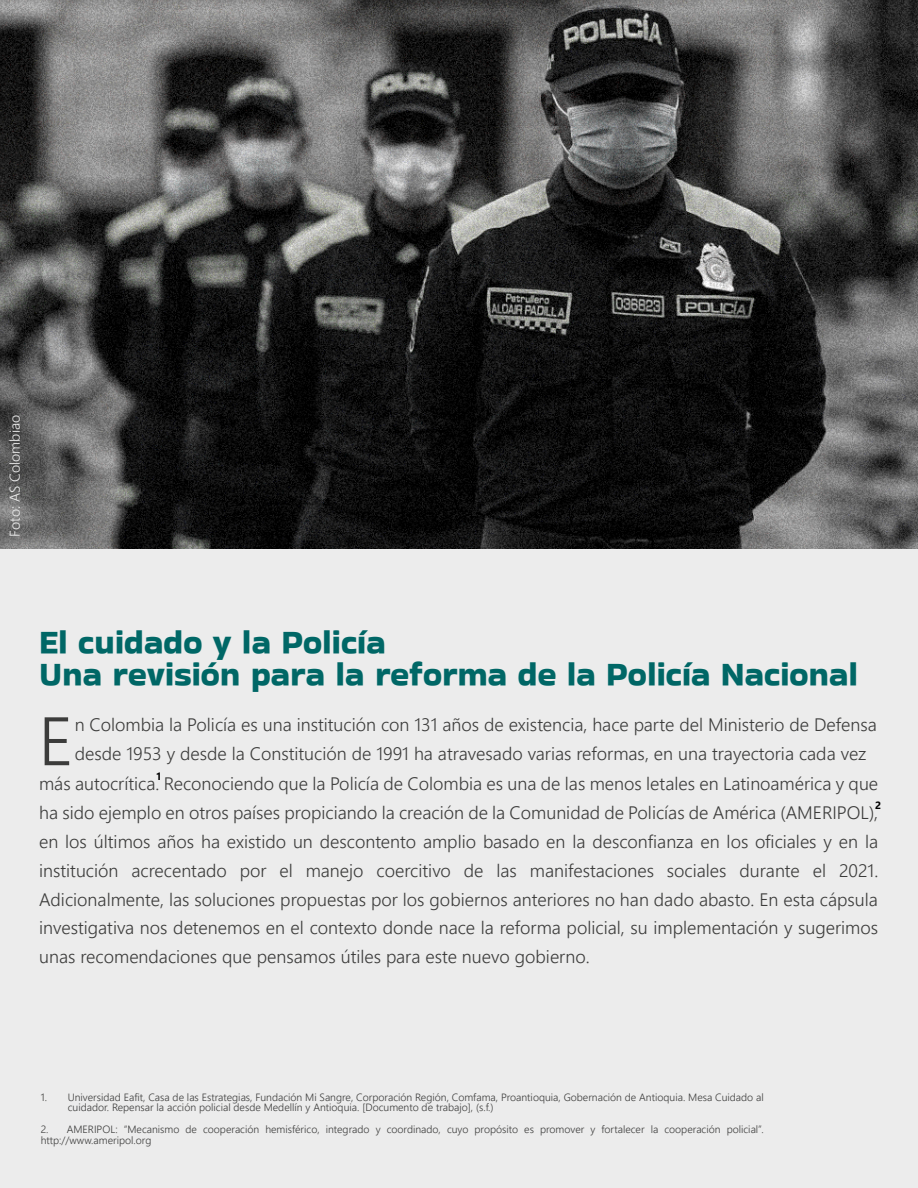
<style>
.page{position:relative;width:918px;height:1188px;background:#ececec}
.page>*{position:absolute;margin:0;border:0;box-sizing:border-box;transform-origin:0 0}
.t1{font:300 68.4px "Leelawadee UI";color:#3c3c3b}
.t2{font:34.5px/31.8px "Bakbak One";color:#006766}
.t3{font:300 18px "Leelawadee UI";color:#3c3c3b}
.t4{font:300 14.25px "Leelawadee UI";color:#ececec}
.t5{font:300 10.5px/10.8px "Leelawadee UI";color:#3c3c3b}
.t6{font:700 10.5px "Leelawadee UI";color:#000}
</style>
<div class="page">
<img style="left:0;top:0;width:918px;height:548px">
<p class="t4" style="left:5px;top:537px;width:123px;rotate:-90deg">Foto: AS Colombiao</p>
<h2 class="t2" style="left:39px;top:626px;width:821px">El cuidado y la Policía<br>Una revisión para la reforma de la Policía Nacional</h2>
<p class="t3" style="left:75px;top:712px;width:804px">n Colombia la Policía es una institución con 131 años de existencia, hace parte del Ministerio de Defensa</p>
<p class="t3" style="left:75px;top:741px;width:793px">desde 1953 y desde la Constitución de 1991 ha atravesado varias reformas, en una trayectoria cada vez</p>
<p class="t3" style="left:39px;top:771px;width:841px">más autocrítica. Reconociendo que la Policía de Colombia es una de las menos letales en Latinoamérica y que</p>
<p class="t3" style="left:39px;top:800px;width:841px">ha sido ejemplo en otros países propiciando la creación de la Comunidad de Policías de América (AMERIPOL),</p>
<p class="t3" style="left:39px;top:829px;width:841px">en los últimos años ha existido un descontento amplio basado en la desconfianza en los oficiales y en la</p>
<p class="t3" style="left:39px;top:858px;width:841px">institución acrecentado por el manejo coercitivo de las manifestaciones sociales durante el 2021.</p>
<p class="t3" style="left:39px;top:887px;width:840px">Adicionalmente, las soluciones propuestas por los gobiernos anteriores no han dado abasto. En esta cápsula</p>
<p class="t3" style="left:39px;top:916px;width:841px">investigativa nos detenemos en el contexto donde nace la reforma policial, su implementación y sugerimos</p>
<p class="t3" style="left:39px;top:944px;width:552px">unas recomendaciones que pensamos útiles para este nuevo gobierno.</p>
<h1 class="t1" style="left:38px;top:694px;width:36px">E</h1>
<p class="t6" style="left:156px;top:769px;width:8px">1</p>
<p class="t6" style="left:875px;top:798px;width:8px">2</p>
<p class="t5" style="left:68px;top:1091px;width:698px;text-indent:-27px">1. Universidad Eafit, Casa de las Estrategias, Fundación Mi Sangre, Corporación Región, Comfama, Proantioquia, Gobernación de Antioquia. Mesa Cuidado al cuidador. Repensar la acción policial desde Medellín y Antioquia. [Documento de trabajo], (s.f.)</p>
<p class="t5" style="left:41px;top:1123px;width:725px">2. AMERIPOL: “Mecanismo de cooperación hemisférico, integrado y coordinado, cuyo propósito es promover y fortalecer la cooperación policial”. http://www.ameripol.org</p>
</div>
